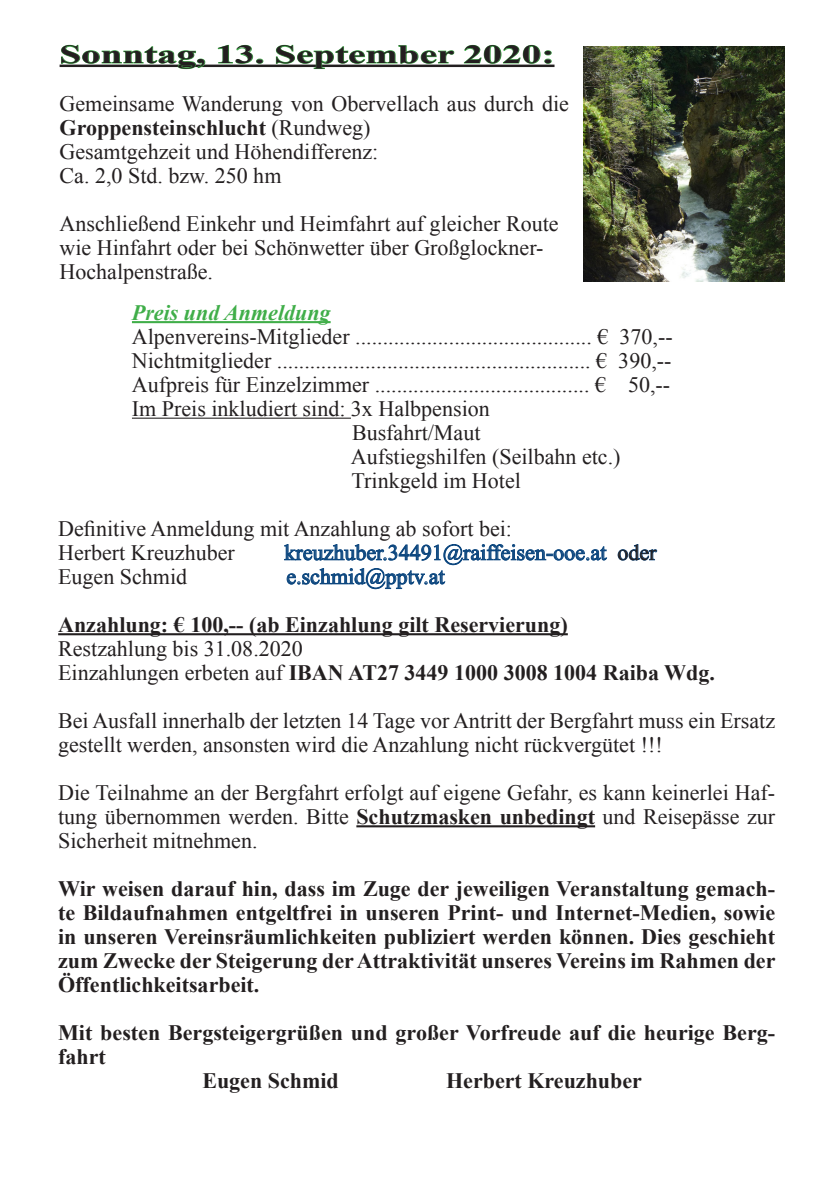
<style>
.page{position:relative;width:840px;height:1191px;background:#fff}
.page>*{position:absolute;margin:0;border:0;box-sizing:border-box;transform-origin:0 0}
.t1{font:700 26px "Times New Roman";color:#231f20;scale:1.5 1}
.t2{font:22px/24px "Times New Roman";color:#231f20}
.t3{font:700 22px/24px "Times New Roman";color:#231f20;text-align:justify}
.t4{font:22px "Times New Roman";color:#0d477f}
.t5{font:italic 700 22px "Times New Roman";color:#40ae49}
.s1{font-weight:700}
.s2{color:#231f20}
</style>
<div class="page">
<hr style="left:132px;top:321px;width:198px;height:2px;background:#40ae49">
<hr style="left:132px;top:417px;width:219px;height:2px;background:#231f20">
<hr style="left:58px;top:633px;width:509px;height:2px;background:#231f20">
<hr style="left:356px;top:825px;width:238px;height:2px;background:#231f20">
<svg style="left:617px;top:544px;width:40px;height:17px"></svg>
<svg style="left:284px;top:544px;width:323px;height:45px"></svg>
<hr style="left:60px;top:65px;width:494px;height:2px;background:#231f20">
<svg style="left:61px;top:44px;width:145px;height:26px"></svg>
<svg style="left:217px;top:44px;width:47px;height:20px"></svg>
<svg style="left:275px;top:44px;width:179px;height:25px"></svg>
<svg style="left:463px;top:44px;width:89px;height:20px"></svg>
<img style="left:583px;top:47px;width:201px;height:234px">
<p class="t1" style="left:60px;top:36px;width:331px">Sonntag, 13. September 2020:</p>
<p class="t2" style="left:60px;top:91px;width:510px">Gemeinsame Wanderung von Obervellach aus durch die <span class="s1">Groppensteinschlucht</span> (Rundweg)<br>Gesamtgehzeit und Höhendifferenz:<br>Ca. 2,0 Std. bzw. 250 hm</p>
<p class="t2" style="left:60px;top:211px;width:500px">Anschließend Einkehr und Heimfahrt auf gleicher Route wie Hinfahrt oder bei Schönwetter über Großglockner-<br>Hochalpenstraße.</p>
<p class="t5" style="left:132px;top:297px;width:200px">Preis und Anmeldung</p>
<p class="t2" style="left:132px;top:324px;width:542px">Alpenvereins-Mitglieder ........................................... € 370,--</p>
<p class="t2" style="left:132px;top:348px;width:540px">Nichtmitglieder ......................................................... € 390,--</p>
<p class="t2" style="left:132px;top:372px;width:539px">Aufpreis für Einzelzimmer ....................................... € 50,--</p>
<p class="t2" style="left:132px;top:396px;width:359px">Im Preis inkludiert sind: 3x Halbpension</p>
<p class="t2" style="left:352px;top:420px;width:130px">Busfahrt/Maut</p>
<p class="t2" style="left:350px;top:444px;width:271px">Aufstiegshilfen (Seilbahn etc.)</p>
<p class="t2" style="left:351px;top:468px;width:171px">Trinkgeld im Hotel</p>
<p class="t2" style="left:58px;top:516px;width:455px">Definitive Anmeldung mit Anzahlung ab sofort bei:<br>Herbert Kreuzhuber</p>
<p class="t4" style="left:284px;top:537px;width:373px">kreuzhuber.34491@raiffeisen-ooe.at <span class="s2">oder</span></p>
<p class="t2" style="left:58px;top:564px;width:130px">Eugen Schmid</p>
<p class="t4" style="left:286px;top:561px;width:160px">e.schmid@pptv.at</p>
<p class="t3" style="left:58px;top:612px;width:511px">Anzahlung: € 100,-- (ab Einzahlung gilt Reservierung)</p>
<p class="t2" style="left:58px;top:636px;width:658px">Restzahlung bis 31.08.2020<br>Einzahlungen erbeten auf <span class="s1">IBAN AT27 3449 1000 3008 1004 Raiba Wdg.</span></p>
<p class="t2" style="left:58px;top:708px;width:718px">Bei Ausfall innerhalb der letzten 14 Tage vor Antritt der Bergfahrt muss ein Ersatz gestellt werden, ansonsten wird die Anzahlung nicht rückvergütet !!!</p>
<p class="t2" style="left:58px;top:780px;width:718px;text-align:justify">Die Teilnahme an der Bergfahrt erfolgt auf eigene Gefahr, es kann keinerlei Haf&shy;tung übernommen werden. Bitte <span class="s1">Schutzmasken unbedingt</span> und Reisepässe zur Sicherheit mitnehmen.</p>
<p class="t3" style="left:58px;top:876px;width:718px">Wir weisen darauf hin, dass im Zuge der jeweiligen Veranstaltung gemach&shy;te Bildaufnahmen entgeltfrei in unseren Print- und Internet-Medien, sowie in unseren Vereinsräumlichkeiten publiziert werden können. Dies geschieht zum Zwecke der Steigerung der Attraktivität unseres Vereins im Rahmen der Öffentlichkeitsarbeit.</p>
<p class="t3" style="left:58px;top:1020px;width:718px">Mit besten Bergsteigergrüßen und großer Vorfreude auf die heurige Berg-</p>
<p class="t3" style="left:58px;top:1044px;width:49px">fahrt</p>
<p class="t3" style="left:202px;top:1068px;width:138px">Eugen Schmid</p>
<p class="t3" style="left:446px;top:1068px;width:197px">Herbert Kreuzhuber</p>
</div>
